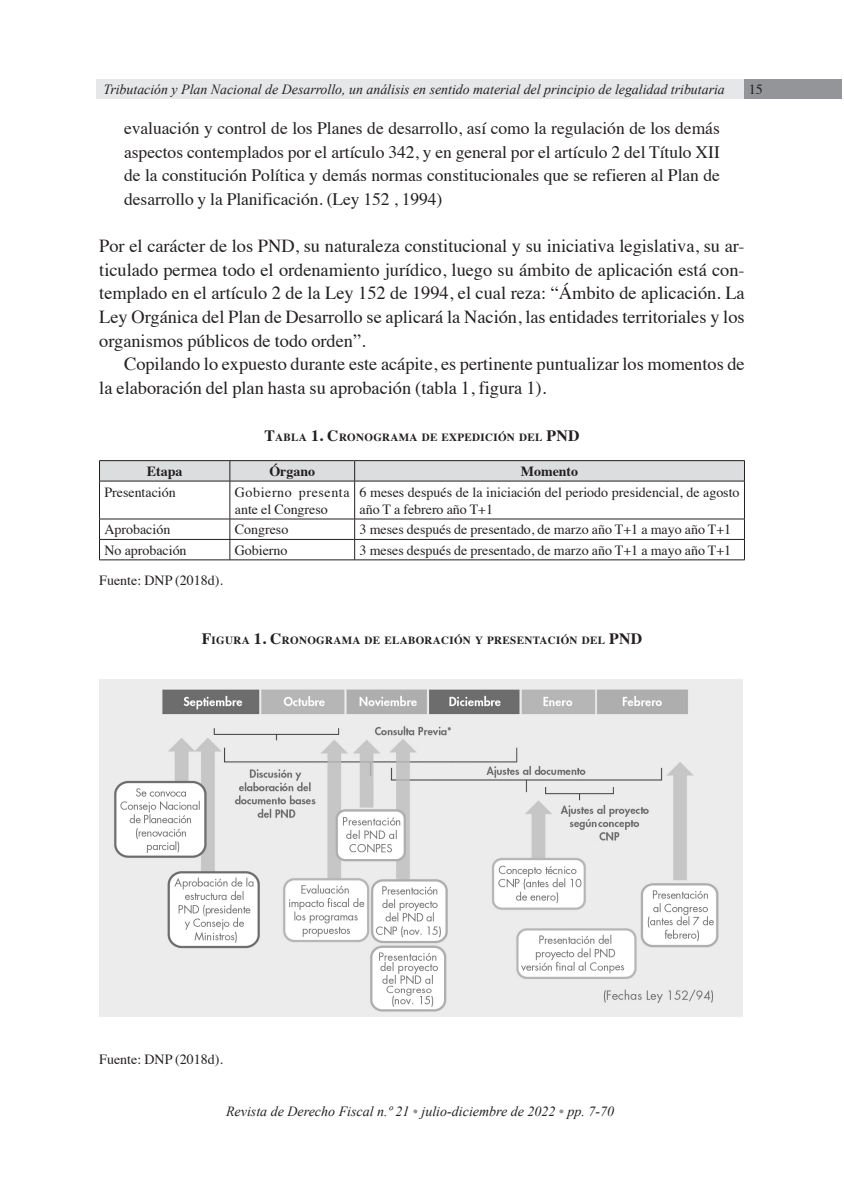
<style>
.page{position:relative;width:844px;height:1191px;background:#fff}
.page>*{position:absolute;margin:0;border:0;box-sizing:border-box;transform-origin:0 0}
._01b_texto_primer_pa{font:18.38px/23.6px "Times";letter-spacing:-.005em;color:#231f20;text-align:justify}
._01_texto_normal{font:18.38px/23.6px "Times";letter-spacing:-.005em;color:#231f20}
._12_cita{font:17.5px/23.6px "Times";letter-spacing:-.005em;color:#231f20;text-align:justify}
._13_texto_cuadro{font:14px/17.5px "Times";color:#231f20}
.t1{font:italic 14px "Times New Roman";color:#231f20}
._16_texto_fuente{font:14px "Times";color:#231f20}
._13_texto_cuadro-2{font:14px/17.5px "Times";letter-spacing:.04em;color:#231f20}
._15_texto_cabezote_c{font:700 14px "Times";color:#231f20}
._14_tit__tablas{font:700 11.03px "Times";letter-spacing:.03em;color:#231f20}
.s1{font-style:italic}
.s2{font-size:15.75px}
.s3{font-family:"Times";font-style:normal;color:#939598}
</style>
<div class="page">
<div style="left:743px;top:79px;width:98px;height:20px;background:#939598"></div>
<div style="left:96px;top:79px;width:647px;height:20px;background:#e6e7e9"></div>
<hr style="left:229px;top:481px;width:1px;height:38px;background:#231f20">
<hr style="left:354px;top:481px;width:1px;height:38px;background:#231f20">
<hr style="left:99px;top:519px;width:131px;height:1px;background:#231f20">
<hr style="left:230px;top:519px;width:124px;height:1px;background:#231f20">
<hr style="left:354px;top:519px;width:390px;height:1px;background:#231f20">
<hr style="left:99px;top:539px;width:131px;height:1px;background:#231f20">
<hr style="left:230px;top:539px;width:124px;height:1px;background:#231f20">
<svg style="left:229px;top:519px;width:1px;height:40px"></svg>
<hr style="left:354px;top:539px;width:390px;height:1px;background:#231f20">
<svg style="left:354px;top:519px;width:1px;height:40px"></svg>
<hr style="left:99px;top:481px;width:1px;height:38px;background:#231f20">
<hr style="left:744px;top:481px;width:1px;height:38px;background:#231f20">
<svg style="left:99px;top:519px;width:1px;height:40px"></svg>
<svg style="left:744px;top:519px;width:1px;height:40px"></svg>
<hr style="left:99px;top:559px;width:131px;height:1px;background:#231f20">
<hr style="left:230px;top:559px;width:124px;height:1px;background:#231f20">
<hr style="left:354px;top:559px;width:390px;height:1px;background:#231f20">
<svg style="left:99px;top:460px;width:646px;height:21px;background:#cecfd0"></svg>
<hr style="left:99px;top:481px;width:131px;height:1px;background:#231f20">
<hr style="left:230px;top:481px;width:124px;height:1px;background:#231f20">
<hr style="left:354px;top:481px;width:390px;height:1px;background:#231f20">
<img style="left:99px;top:679px;width:643px;height:337px">
<p class="t1" style="left:103px;top:80px;width:622px">Tributación y Plan Nacional de Desarrollo, un análisis en sentido material del principio de legalidad tributaria</p>
<p class="_12_cita" style="left:124px;top:115px;width:597px">evaluación y control de los Planes de desarrollo, así como la regulación de los demás aspectos contemplados por el artículo 342, y en general por el artículo 2 del Título XII de la constitución Política y demás normas constitucionales que se refieren al Plan de desarrollo y la Planificación. (Ley 152 , 1994)</p>
<p class="_01b_texto_primer_pa" style="left:99px;top:232px;width:646px">Por el carácter de los PND, su naturaleza constitucional y su iniciativa legislativa, su ar&shy;ticulado permea todo el ordenamiento jurídico, luego su ámbito de aplicación está con&shy;templado en el artículo 2 de la Ley 152 de 1994, el cual reza: “Ámbito de aplicación<span class="s1">.</span> La Ley Orgánica del Plan de Desarrollo se aplicará la Nación, las entidades territoriales y los organismos públicos de todo orden”.</p>
<p class="_01_texto_normal" style="left:99px;top:351px;width:646px;text-indent:25px">Copilando lo expuesto durante este acápite, es pertinente puntualizar los momentos de la elaboración del plan hasta su aprobación (tabla 1, figura 1).</p>
<p class="_14_tit__tablas" style="left:264px;top:427px;width:294px"><span class="s2">T</span>ABLA <span class="s2">1. C</span>RONOGRAMA DE EXPEDICIÓN DEL <span class="s2">PND</span></p>
<p class="_15_texto_cabezote_c" style="left:147px;top:458px;width:37px">Etapa</p>
<p class="_15_texto_cabezote_c" style="left:269px;top:458px;width:47px">Órgano</p>
<p class="_15_texto_cabezote_c" style="left:520px;top:458px;width:59px">Momento</p>
<p class="_13_texto_cuadro" style="left:104px;top:482px;width:73px">Presentación</p>
<p class="_13_texto_cuadro-2" style="left:235px;top:482px;width:116px">Gobierno presenta ante el Congreso</p>
<p class="_13_texto_cuadro" style="left:359px;top:482px;width:381px">6 meses después de la iniciación del periodo presidencial, de agosto año T a febrero año T+1</p>
<p class="_13_texto_cuadro" style="left:104px;top:520px;width:67px">Aprobación</p>
<p class="_13_texto_cuadro" style="left:235px;top:520px;width:55px">Congreso</p>
<p class="_13_texto_cuadro" style="left:359px;top:520px;width:373px">3 meses después de presentado, de marzo año T+1 a mayo año T+1</p>
<p class="_13_texto_cuadro" style="left:104px;top:540px;width:84px">No aprobación</p>
<p class="_13_texto_cuadro" style="left:235px;top:540px;width:54px">Gobierno</p>
<p class="_13_texto_cuadro" style="left:359px;top:540px;width:373px">3 meses después de presentado, de marzo año T+1 a mayo año T+1</p>
<p class="_16_texto_fuente" style="left:99px;top:567px;width:125px">Fuente: DNP (2018d).</p>
<p class="_13_texto_cuadro" style="left:748px;top:80px;width:15px">15</p>
<p class="_14_tit__tablas" style="left:202px;top:630px;width:419px"><span class="s2">F</span>IGURA <span class="s2">1. C</span>RONOGRAMA DE ELABORACIÓN Y PRESENTACIÓN DEL <span class="s2">PND</span></p>
<p class="_16_texto_fuente" style="left:99px;top:1045px;width:125px">Fuente: DNP (2018d).</p>
<p class="t1" style="left:226px;top:1101px;width:389px">Revista de Derecho Fiscal n.º 21 <span class="s3">•</span> julio-diciembre de 2022 <span class="s3">•</span> pp. 7-70</p>
</div>
